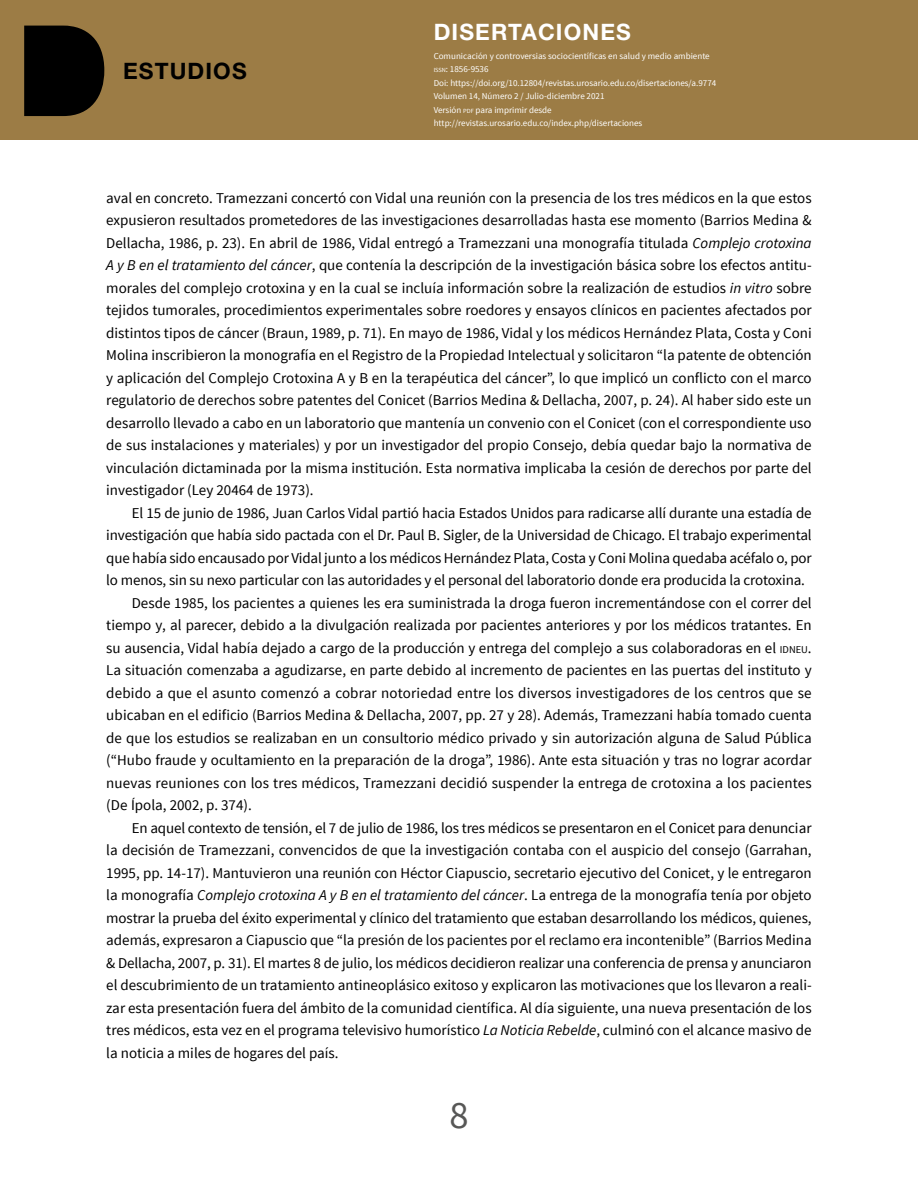
<style>
.page{position:relative;width:918px;height:1188px;background:#fff}
.page>*{position:absolute;margin:0;border:0;box-sizing:border-box;transform-origin:0 0}
.t1{font:38.4px "Source Sans Pro";color:#575756}
.t2{font:700 22.65px "Helvetica Neue LT Std";letter-spacing:.05em;color:#fff}
.t3{font:700 22.65px "Helvetica Neue LT Std";letter-spacing:.05em;color:#000}
.t4{font:15px/22.5px "Source Sans Pro";color:#000;text-align:justify}
.t5{font:9px/13.5px "Source Sans Pro";color:#fff}
.s1{font-size:6.3px}
.s2{font-style:italic}
.s3{font-size:10.5px}
</style>
<div class="page">
<div style="left:0;top:0;width:918px;height:139px;background:#9c7c45"></div>
<svg style="left:24px;top:26px;width:80px;height:90px;background:#0e0b06"></svg>
<h2 class="t3" style="left:123px;top:57px;width:125px">ESTUDIOS</h2>
<h2 class="t2" style="left:434px;top:18px;width:199px">DISERTACIONES</h2>
<p class="t5" style="left:434px;top:49px;width:284px">Comunicación y controversias sociocientíficas en salud y medio ambiente <span class="s1">ISSN</span>: 1856-9536<br>Doi: https://doi.org/10.12804/revistas.urosario.edu.co/disertaciones/a.9774<br>Volumen 14, Número 2 / Julio-diciembre 2021<br>Versión <span class="s1">PDF</span> para imprimir desde http://revistas.urosario.edu.co/index.php/disertaciones</p>
<p class="t4" style="left:106px;top:187px;width:707px">aval en concreto. Tramezzani concertó con Vidal una reunión con la presencia de los tres médicos en la que estos expusieron resultados prometedores de las investigaciones desarrolladas hasta ese momento (Barrios Medina &amp; Dellacha, 1986, p. 23). En abril de 1986, Vidal entregó a Tramezzani una monografía titulada <span class="s2">Complejo crotoxina A y B en el tratamiento del cáncer</span>, que contenía la descripción de la investigación básica sobre los efectos antitu&shy;morales del complejo crotoxina y en la cual se incluía información sobre la realización de estudios <span class="s2">in vitro</span> sobre tejidos tumorales, procedimientos experimentales sobre roedores y ensayos clínicos en pacientes afectados por distintos tipos de cáncer (Braun, 1989, p. 71). En mayo de 1986, Vidal y los médicos Hernández Plata, Costa y Coni Molina inscribieron la monografía en el Registro de la Propiedad Intelectual y solicitaron “la patente de obtención y aplicación del Complejo Crotoxina A y B en la terapéutica del cáncer”, lo que implicó un conflicto con el marco regulatorio de derechos sobre patentes del Conicet (Barrios Medina &amp; Dellacha, 2007, p. 24). Al haber sido este un desarrollo llevado a cabo en un laboratorio que mantenía un convenio con el Conicet (con el correspondiente uso de sus instalaciones y materiales) y por un investigador del propio Consejo, debía quedar bajo la normativa de vinculación dictaminada por la misma institución. Esta normativa implicaba la cesión de derechos por parte del investigador (Ley 20464 de 1973).</p>
<p class="t4" style="left:132px;top:502px;width:681px">El 15 de junio de 1986, Juan Carlos Vidal partió hacia Estados Unidos para radicarse allí durante una estadía de</p>
<p class="t4" style="left:106px;top:524px;width:707px">investigación que había sido pactada con el Dr. Paul B. Sigler, de la Universidad de Chicago. El trabajo experimental</p>
<p class="t4" style="left:106px;top:547px;width:707px">que había sido encausado por Vidal junto a los médicos Hernández Plata, Costa y Coni Molina quedaba acéfalo o, por</p>
<p class="t4" style="left:106px;top:569px;width:700px">lo menos, sin su nexo particular con las autoridades y el personal del laboratorio donde era producida la crotoxina.</p>
<p class="t4" style="left:132px;top:592px;width:681px">Desde 1985, los pacientes a quienes les era suministrada la droga fueron incrementándose con el correr del</p>
<p class="t4" style="left:106px;top:614px;width:707px">tiempo y, al parecer, debido a la divulgación realizada por pacientes anteriores y por los médicos tratantes. En</p>
<p class="t4" style="left:106px;top:637px;width:707px">su ausencia, Vidal había dejado a cargo de la producción y entrega del complejo a sus colaboradoras en el <span class="s3">IDNEU</span>.</p>
<p class="t4" style="left:106px;top:659px;width:707px">La situación comenzaba a agudizarse, en parte debido al incremento de pacientes en las puertas del instituto y</p>
<p class="t4" style="left:106px;top:682px;width:707px">debido a que el asunto comenzó a cobrar notoriedad entre los diversos investigadores de los centros que se</p>
<p class="t4" style="left:106px;top:704px;width:707px">ubicaban en el edificio (Barrios Medina &amp; Dellacha, 2007, pp. 27 y 28). Además, Tramezzani había tomado cuenta</p>
<p class="t4" style="left:106px;top:727px;width:707px">de que los estudios se realizaban en un consultorio médico privado y sin autorización alguna de Salud Pública</p>
<p class="t4" style="left:106px;top:749px;width:707px">(“Hubo fraude y ocultamiento en la preparación de la droga”, 1986). Ante esta situación y tras no lograr acordar</p>
<p class="t4" style="left:106px;top:772px;width:707px">nuevas reuniones con los tres médicos, Tramezzani decidió suspender la entrega de crotoxina a los pacientes</p>
<p class="t4" style="left:106px;top:794px;width:147px">(De Ípola, 2002, p. 374).</p>
<p class="t4" style="left:132px;top:817px;width:681px">En aquel contexto de tensión, el 7 de julio de 1986, los tres médicos se presentaron en el Conicet para denunciar</p>
<p class="t4" style="left:106px;top:839px;width:707px">la decisión de Tramezzani, convencidos de que la investigación contaba con el auspicio del consejo (Garrahan,</p>
<p class="t4" style="left:106px;top:862px;width:707px">1995, pp. 14-17). Mantuvieron una reunión con Héctor Ciapuscio, secretario ejecutivo del Conicet, y le entregaron</p>
<p class="t4" style="left:106px;top:884px;width:707px">la monografía <span class="s2">Complejo crotoxina A y B en el tratamiento del cáncer</span>. La entrega de la monografía tenía por objeto</p>
<p class="t4" style="left:106px;top:907px;width:707px">mostrar la prueba del éxito experimental y clínico del tratamiento que estaban desarrollando los médicos, quienes,</p>
<p class="t4" style="left:106px;top:929px;width:707px">además, expresaron a Ciapuscio que “la presión de los pacientes por el reclamo era incontenible” (Barrios Medina</p>
<p class="t4" style="left:106px;top:952px;width:707px">&amp; Dellacha, 2007, p. 31). El martes 8 de julio, los médicos decidieron realizar una conferencia de prensa y anunciaron</p>
<p class="t4" style="left:106px;top:974px;width:707px">el descubrimiento de un tratamiento antineoplásico exitoso y explicaron las motivaciones que los llevaron a reali-</p>
<p class="t4" style="left:106px;top:997px;width:707px">zar esta presentación fuera del ámbito de la comunidad científica. Al día siguiente, una nueva presentación de los</p>
<p class="t4" style="left:106px;top:1019px;width:707px">tres médicos, esta vez en el programa televisivo humorístico <span class="s2">La Noticia Rebelde</span>, culminó con el alcance masivo de</p>
<p class="t4" style="left:106px;top:1042px;width:234px">la noticia a miles de hogares del país.</p>
<h1 class="t1" style="left:449px;top:1092px;width:21px">8</h1>
</div>
